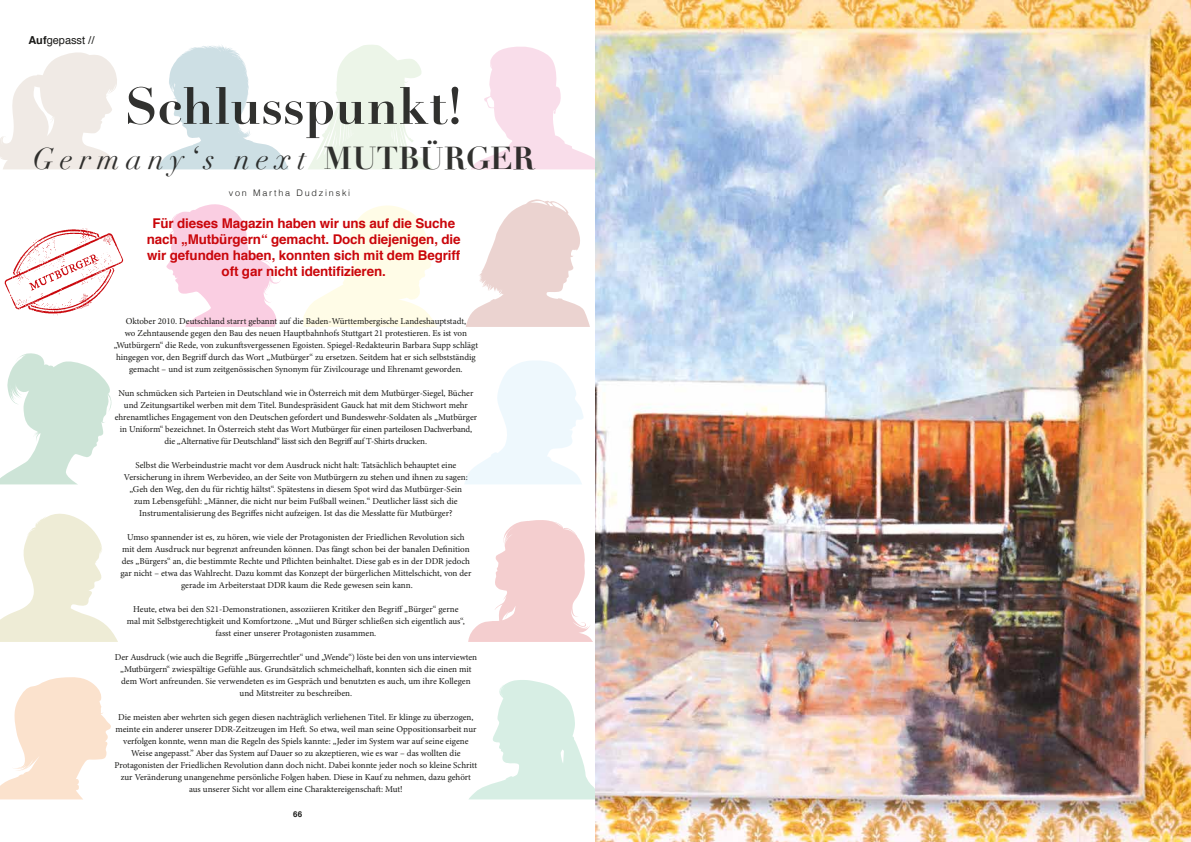
<style>
.page{position:relative;width:1191px;height:842px;background:#fff}
.page>*{position:absolute;margin:0;border:0;box-sizing:border-box;transform-origin:0 0}
.t1{font:700 51px "Didot";color:#1a1a18}
.t2{font:italic 30px "Didot";letter-spacing:.2em;color:#1a1a18}
.t3{font:700 13.4px/15.9px "Helvetica";letter-spacing:-.01em;color:#ca060b;text-align:center}
.t4{font:11px "Helvetica";color:#1a1a18}
.t5{font:9px/12px "Minion Pro";color:#1a1a18;text-align:center}
.t6{font:300 9px "Helvetica";letter-spacing:.2em;color:#1a1a18}
.t7{font:700 8px "Helvetica";color:#1a1a18}
.s1{font-weight:700}
.s2{font-weight:700;font-style:normal;font-size:31px}
</style>
<div class="page">
<svg style="left:0;top:52px;width:117px;height:117px"></svg>
<svg style="left:157px;top:45px;width:131px;height:124px"></svg>
<svg style="left:303px;top:205px;width:134px;height:122px"></svg>
<svg style="left:471px;top:46px;width:124px;height:123px"></svg>
<svg style="left:469px;top:680px;width:126px;height:119px"></svg>
<svg style="left:203px;top:204px;width:77px;height:123px"></svg>
<svg style="left:465px;top:361px;width:118px;height:123px"></svg>
<svg style="left:466px;top:199px;width:124px;height:128px"></svg>
<svg style="left:0;top:513px;width:118px;height:129px"></svg>
<svg style="left:0;top:677px;width:111px;height:122px"></svg>
<svg style="left:468px;top:520px;width:125px;height:122px"></svg>
<svg style="left:308px;top:45px;width:124px;height:124px"></svg>
<svg style="left:0;top:353px;width:111px;height:131px"></svg>
<img style="left:4px;top:206px;width:199px;height:121px">
<img style="left:595px;top:0;width:596px;height:842px">
<p class="t4" style="left:28px;top:32px;width:68px"><span class="s1">Auf</span>gepasst //</p>
<h1 class="t1" style="left:125px;top:74px;width:339px">Schlusspunkt!</h1>
<h2 class="t2" style="left:33px;top:140px;width:504px">Germany‘s next <span class="s2">Mutbürger</span></h2>
<p class="t6" style="left:229px;top:187px;width:123px">von Martha Dudzinski</p>
<h3 class="t3" style="left:147px;top:216px;width:315px">Für dieses Magazin haben wir uns auf die Suche nach „Mutbürgern“ gemacht. Doch diejenigen, die wir gefunden haben, konnten sich mit dem Begriff oft gar nicht identifizieren.</h3>
<p class="t5" style="left:114px;top:315px;width:366px">Oktober 2010. Deutschland starrt gebannt auf die Baden-Württembergische Landeshauptstadt,<br>wo Zehntausende gegen den Bau des neuen Hauptbahnhofs Stuttgart 21 protestieren. Es ist von „Wutbürgern“ die Rede, von zukunftsvergessenen Egoisten. Spiegel-Redakteurin Barbara Supp schlägt hingegen vor, den Begriff durch das Wort „Mutbürger“ zu ersetzen. Seitdem hat er sich selbstständig gemacht – und ist zum zeitgenössischen Synonym für Zivilcourage und Ehrenamt geworden.</p>
<p class="t5" style="left:115px;top:387px;width:364px">Nun schmücken sich Parteien in Deutschland wie in Österreich mit dem Mutbürger-Siegel, Bücher und Zeitungsartikel werben mit dem Titel. Bundespräsident Gauck hat mit dem Stichwort mehr ehrenamtliches Engagement von den Deutschen gefordert und Bundeswehr-Soldaten als „Mutbürger in Uniform“ bezeichnet. In Österreich steht das Wort Mutbürger für einen parteilosen Dachverband, die „Alternative für Deutschland“ lässt sich den Begriff auf T-Shirts drucken.</p>
<p class="t5" style="left:124px;top:459px;width:345px">Selbst die Werbeindustrie macht vor dem Ausdruck nicht halt: Tatsächlich behauptet eine Versicherung in ihrem Werbevideo, an der Seite von Mutbürgern zu stehen und ihnen zu sagen: „Geh den Weg, den du für richtig hältst“. Spätestens in diesem Spot wird das Mutbürger-Sein zum Lebensgefühl: „Männer, die nicht nur beim Fußball weinen.“ Deutlicher lässt sich die Instrumentalisierung des Begriffes nicht aufzeigen. Ist das die Messlatte für Mutbürger?</p>
<p class="t5" style="left:120px;top:531px;width:352px">Umso spannender ist es, zu hören, wie viele der Protagonisten der Friedlichen Revolution sich mit dem Ausdruck nur begrenzt anfreunden können. Das fängt schon bei der banalen Definition des „Bürgers“ an, die bestimmte Rechte und Pflichten beinhaltet. Diese gab es in der DDR jedoch gar nicht – etwa das Wahlrecht. Dazu kommt das Konzept der bürgerlichen Mittelschicht, von der gerade im Arbeiterstaat DDR kaum die Rede gewesen sein kann.</p>
<p class="t5" style="left:127px;top:603px;width:339px">Heute, etwa bei den S21-Demonstrationen, assoziieren Kritiker den Begriff „Bürger“ gerne mal mit Selbstgerechtigkeit und Komfortzone. „Mut und Bürger schließen sich eigentlich aus“, fasst einer unserer Protagonisten zusammen.</p>
<p class="t5" style="left:115px;top:651px;width:364px">Der Ausdruck (wie auch die Begriffe „Bürgerrechtler“ und „Wende“) löste bei den von uns interviewten „Mutbürgern“ zwiespältige Gefühle aus. Grundsätzlich schmeichelhaft, konnten sich die einen mit dem Wort anfreunden. Sie verwendeten es im Gespräch und benutzten es auch, um ihre Kollegen und Mitstreiter zu beschreiben.</p>
<p class="t5" style="left:114px;top:711px;width:364px">Die meisten aber wehrten sich gegen diesen nachträglich verliehenen Titel. Er klinge zu überzogen, meinte ein anderer unserer DDR-Zeitzeugen im Heft. So etwa, weil man seine Oppositionsarbeit nur verfolgen konnte, wenn man die Regeln des Spiels kannte: „Jeder im System war auf seine eigene Weise angepasst.” Aber das System auf Dauer so zu akzeptieren, wie es war – das wollten die Protagonisten der Friedlichen Revolution dann doch nicht. Dabei konnte jeder noch so kleine Schritt zur Veränderung unangenehme persönliche Folgen haben. Diese in Kauf zu nehmen, dazu gehört aus unserer Sicht vor allem eine Charaktereigenschaft: Mut!</p>
<p class="t7" style="left:293px;top:807px;width:10px">66</p>
</div>
